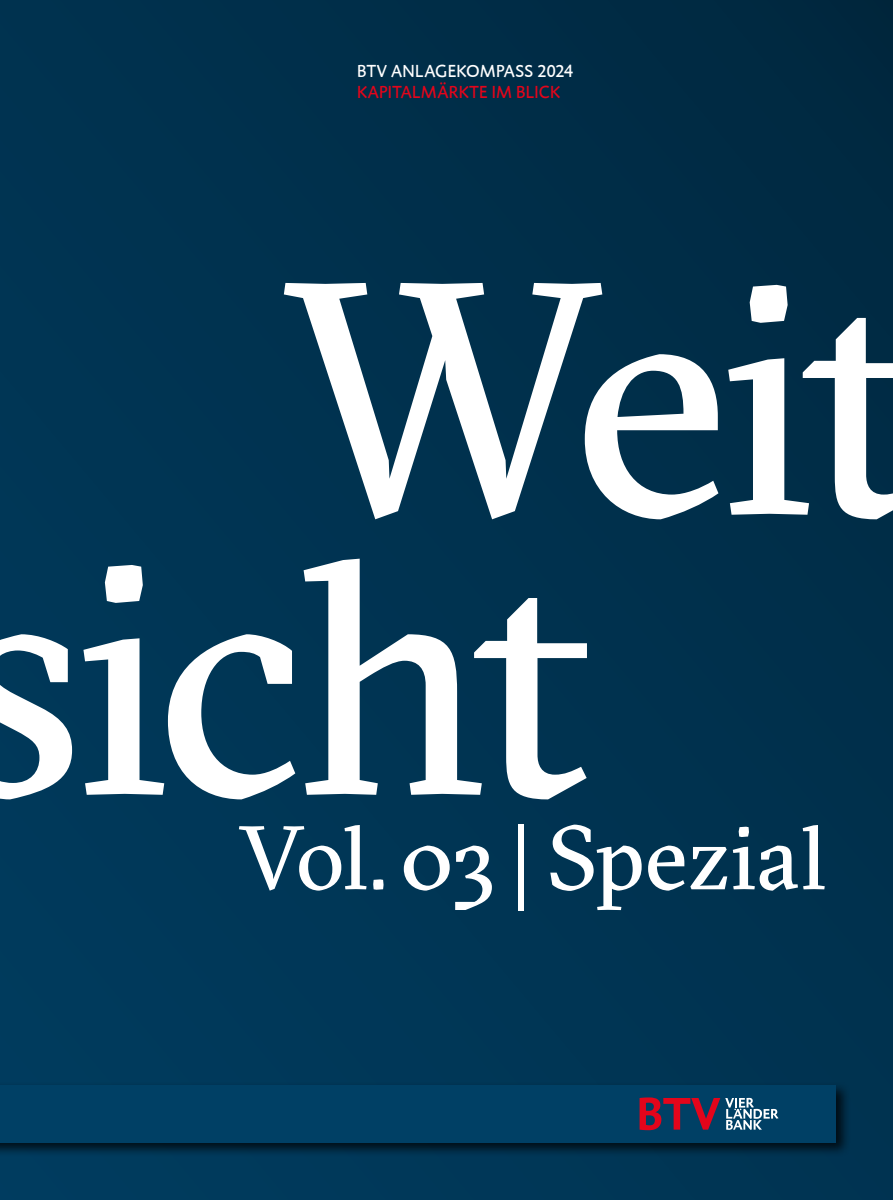
<style>
.page{position:relative;width:893px;height:1200px;background:#fff}
.page>*{position:absolute;margin:0;border:0;box-sizing:border-box;transform-origin:0 0}
.t1{font:330px/279.9px "GT Sectra";letter-spacing:-.045em;color:#fff}
.t2{font:90px "GT Sectra";letter-spacing:-.005em;color:#fff}
.t3{font:18px "DTL Caspari T";letter-spacing:.01em;color:#fff}
.t4{font:18px "DTL Caspari T";letter-spacing:.015em;color:#e3051b}
</style>
<div class="page">
<div style="left:0;top:0;width:893px;height:1199px;background:linear-gradient(to right,#003757,#002d48)"></div>
<div style="left:0;top:1081px;width:851px;height:76px;background:#000;opacity:.75"></div>
<div style="left:0;top:1084px;width:836px;height:58px;background:#004065"></div>
<svg style="left:640px;top:1097px;width:138px;height:32px"></svg>
<p class="t3" style="left:357px;top:60px;width:218px">BTV ANLAGEKOMPASS 2024</p>
<p class="t4" style="left:357px;top:81px;width:205px">KAPITALMÄRKTE IM BLICK</p>
<h1 class="t1" style="left:-56px;top:258px;width:976px;text-indent:337px">Weit sicht</h1>
<h2 class="t2" style="left:238px;top:802px;width:589px">Vol.03 | Spezial</h2>
</div>
